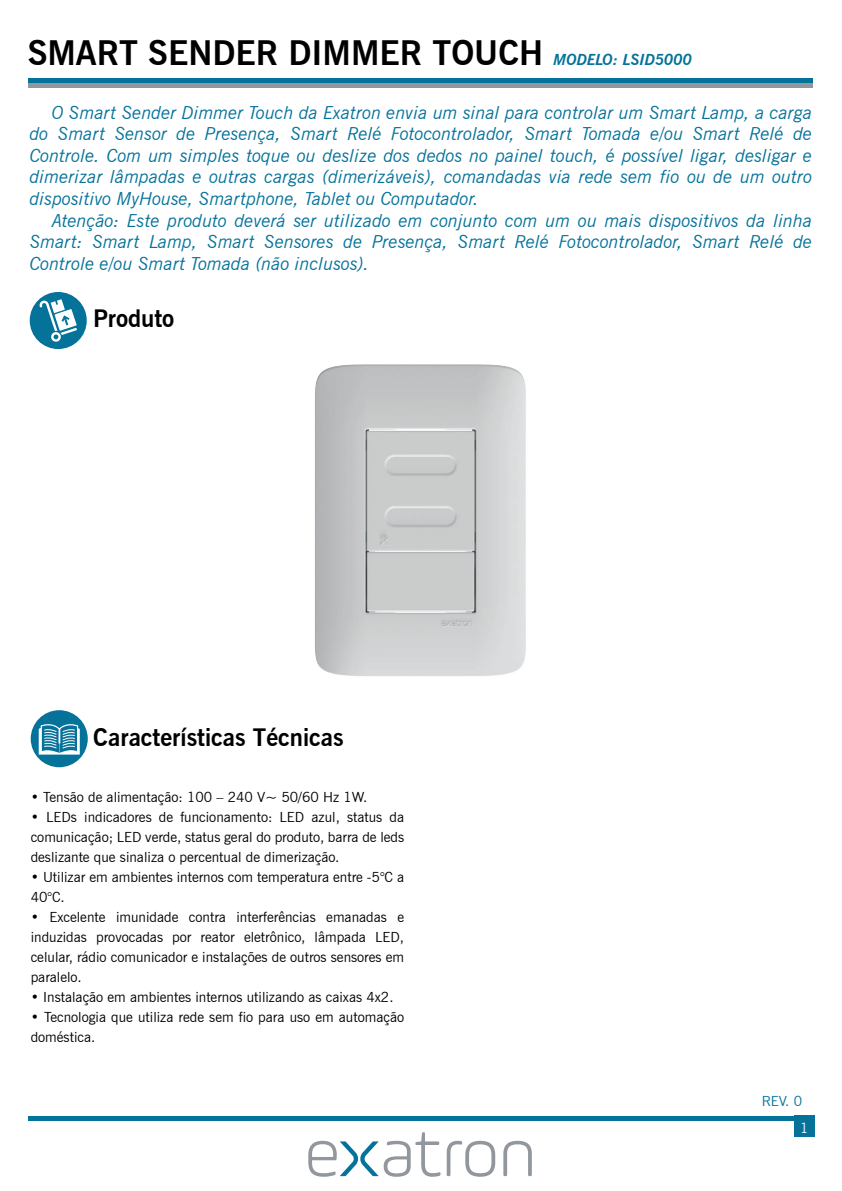
<style>
.page{position:relative;width:842px;height:1191px;background:#fff}
.page>*{position:absolute;margin:0;border:0;box-sizing:border-box;transform-origin:0 0}
.t1{font:700 33.7px "News Gothic BT";color:#000}
.t2{font:700 24px "News Gothic BT";color:#000}
.t3{font:italic 18px/21.6px "News Gothic BT";color:#05729a;text-align:justify}
.t4{font:14px/20px "News Gothic BT";color:#000;text-align:justify}
.t5{font:14px "News Gothic BT";color:#05729a}
.t6{font:14px "News Gothic BT";color:#fff}
.s1{font-style:italic;font-size:15.4px;color:#05729a}
</style>
<div class="page">
<div style="left:28px;top:78px;width:784px;height:5px;background:#05729a"></div>
<div style="left:28px;top:83px;width:784px;height:5px;background:#92979e"></div>
<hr style="left:28px;top:1116px;width:784px;height:4px;background:#05729a">
<svg style="left:503px;top:1140px;width:29px;height:36px"></svg>
<svg style="left:447px;top:1140px;width:48px;height:36px"></svg>
<svg style="left:384px;top:1132px;width:56px;height:44px"></svg>
<svg style="left:308px;top:1140px;width:70px;height:36px"></svg>
<div style="left:794px;top:1116px;width:20px;height:21px;background:#05729a"></div>
<div style="left:30px;top:292px;width:57px;height:57px;background:#05729a;border-radius:50%"></div>
<svg style="left:39px;top:299px;width:38px;height:43px"></svg>
<div style="left:31px;top:710px;width:57px;height:57px;background:#05729a;border-radius:50%"></div>
<svg style="left:39px;top:724px;width:41px;height:30px"></svg>
<img style="left:315px;top:364px;width:211px;height:312px">
<h1 class="t1" style="left:28px;top:33px;width:666px">SMART SENDER DIMMER TOUCH <span class="s1">MODELO: LSID5000</span></h1>
<p class="t3" style="left:30px;top:101px;width:784px;text-indent:22px">O Smart Sender Dimmer Touch da Exatron envia um sinal para controlar um Smart Lamp, a carga do Smart Sensor de Presença, Smart Relé Fotocontrolador, Smart Tomada e/ou Smart Relé de Controle. Com um simples toque ou deslize dos dedos no painel touch, é possível ligar, desligar e dimerizar lâmpadas e outras cargas (dimerizáveis), comandadas via rede sem fio ou de um outro dispositivo MyHouse, Smartphone, Tablet ou Computador.</p>
<p class="t3" style="left:30px;top:209px;width:784px;text-indent:22px">Atenção: Este produto deverá ser utilizado em conjunto com um ou mais dispositivos da linha Smart: Smart Lamp, Smart Sensores de Presença, Smart Relé Fotocontrolador, Smart Relé de Controle e/ou Smart Tomada (não inclusos).</p>
<h2 class="t2" style="left:93px;top:304px;width:83px">Produto</h2>
<h2 class="t2" style="left:93px;top:723px;width:252px">Características Técnicas</h2>
<p class="t4" style="left:31px;top:787px;width:338px">• Tensão de alimentação: 100 – 240 V~ 50/60 Hz 1W.</p>
<p class="t4" style="left:31px;top:807px;width:375px">• LEDs indicadores de funcionamento: LED azul, status da comunicação; LED verde, status geral do produto, barra de leds deslizante que sinaliza o percentual de dimerização.</p>
<p class="t4" style="left:31px;top:867px;width:375px">• Utilizar em ambientes internos com temperatura entre -5°C a<br>40°C.</p>
<p class="t4" style="left:31px;top:907px;width:375px">• Excelente imunidade contra interferências emanadas e induzidas provocadas por reator eletrônico, lâmpada LED, celular, rádio comunicador e instalações de outros sensores em paralelo.</p>
<p class="t4" style="left:31px;top:987px;width:364px">• Instalação em ambientes internos utilizando as caixas 4x2.</p>
<p class="t4" style="left:31px;top:1007px;width:375px">• Tecnologia que utiliza rede sem fio para uso em automação doméstica.</p>
<p class="t5" style="left:762px;top:1092px;width:42px">REV. 0</p>
<p class="t6" style="left:800px;top:1119px;width:10px">1</p>
</div>
